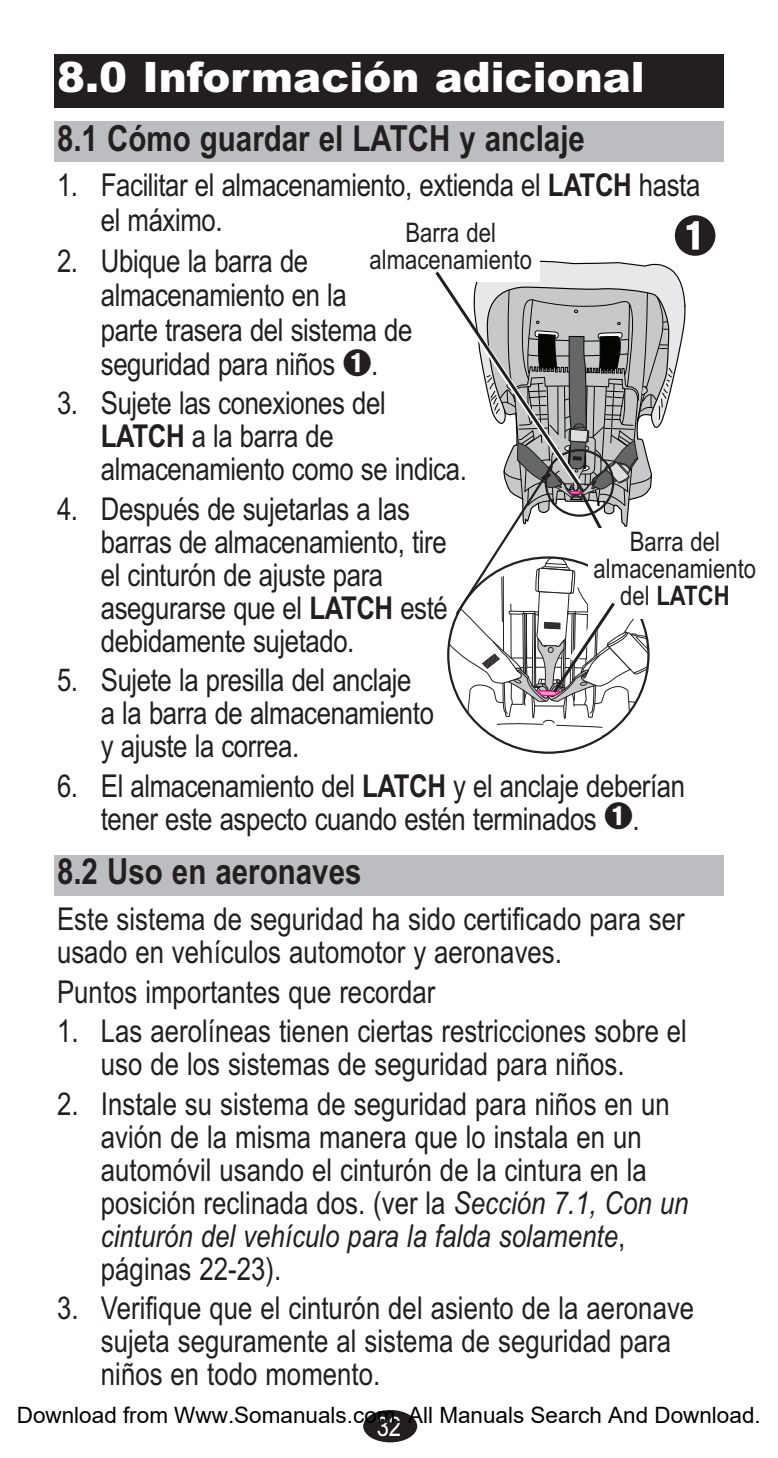
<style>
.page{position:relative;width:778px;height:1458px;background:#fff}
.page>*{position:absolute;margin:0;border:0;box-sizing:border-box;transform-origin:0 0}
.t1{font:900 42px "Arial";color:#fff}
.t2{font:700 36px "Arial Narrow";color:#231f20}
.t3{font:31.5px/33px "Arial Narrow";color:#231f20}
.t4{font:27px/27px "Arial Narrow";color:#231f20;text-align:center}
.t5{font:27px "Arial Narrow";color:#fff}
.t6{font:22.5px "Arial";color:#000}
.s1{font-weight:700}
.s2{font-style:italic}
</style>
<div class="page">
<div style="left:363px;top:1410px;width:54px;height:32px;background:#231f20;border-radius:50%"></div>
<div style="left:54px;top:855px;width:670px;height:41px;background:#bcbdc0"></div>
<div style="left:54px;top:122px;width:670px;height:40px;background:#bcbdc0"></div>
<div style="left:54px;top:54px;width:670px;height:54px;background:#231f20"></div>
<svg style="left:435px;top:260px;width:251px;height:494px"></svg>
<h1 class="t1" style="left:57px;top:53px;width:589px">8.0 Información adicional</h1>
<p class="t2" style="left:57px;top:117px;width:529px">8.1 Cómo guardar el LATCH y anclaje</p>
<p class="t3" style="left:101px;top:168px;width:601px;line-height:34.5px;text-indent:-44px">1. Facilitar el almacenamiento, extienda el <span class="s1">LATCH</span> hasta el máximo.</p>
<p class="t3" style="left:101px;top:243px;width:313px;line-height:34.5px;text-indent:-44px">2. Ubique la barra de almacenamiento en la<br>parte trasera del sistema de seguridad para niños ➊.</p>
<p class="t3" style="left:101px;top:387px;width:367px;text-indent:-44px">3. Sujete las conexiones del<br><span class="s1">LATCH</span> a la barra de almacenamiento como se indica.</p>
<p class="t3" style="left:101px;top:493px;width:348px;text-indent:-44px">4. Después de sujetarlas a las barras de almacenamiento, tire el cinturón de ajuste para asegurarse que el <span class="s1">LATCH</span> esté debidamente sujetado.</p>
<p class="t3" style="left:101px;top:664px;width:334px;text-indent:-44px">5. Sujete la presilla del anclaje<br>a la barra de almacenamiento y ajuste la correa.</p>
<p class="t3" style="left:57px;top:770px;width:629px;text-align:center">6. El almacenamiento del <span class="s1">LATCH</span> y el anclaje deberían tener este aspecto cuando estén terminados ➊.</p>
<p class="t4" style="left:369px;top:219px;width:164px">Barra del almacenamiento</p>
<p class="t4" style="left:593px;top:528px;width:164px">Barra del almacenamiento del <span class="s1">LATCH</span></p>
<p class="t2" style="left:57px;top:851px;width:306px">8.2 Uso en aeronaves</p>
<p class="t3" style="left:57px;top:903px;width:629px">Este sistema de seguridad ha sido certificado para ser usado en vehículos automotor y aeronaves.</p>
<p class="t3" style="left:57px;top:976px;width:380px">Puntos importantes que recordar</p>
<p class="t3" style="left:57px;top:1015px;width:631px;text-align:center">1. Las aerolíneas tienen ciertas restricciones sobre el uso de los sistemas de seguridad para niños.</p>
<p class="t3" style="left:101px;top:1088px;width:589px;text-indent:-44px">2. Instale su sistema de seguridad para niños en un avión de la misma manera que lo instala en un automóvil usando el cinturón de la cintura en la posición reclinada dos. (ver la <span class="s2">Sección 7.1, Con un cinturón del vehículo para la falda solamente</span>, páginas 22-23).</p>
<p class="t3" style="left:101px;top:1292px;width:595px;text-indent:-44px">3. Verifique que el cinturón del asiento de la aeronave sujeta seguramente al sistema de seguridad para niños en todo momento.</p>
<p class="t6" style="left:17px;top:1403px;width:745px">Download from Www.Somanuals.com. All Manuals Search And Download.</p>
<p class="t5" style="left:376px;top:1411px;width:26px">32</p>
</div>
